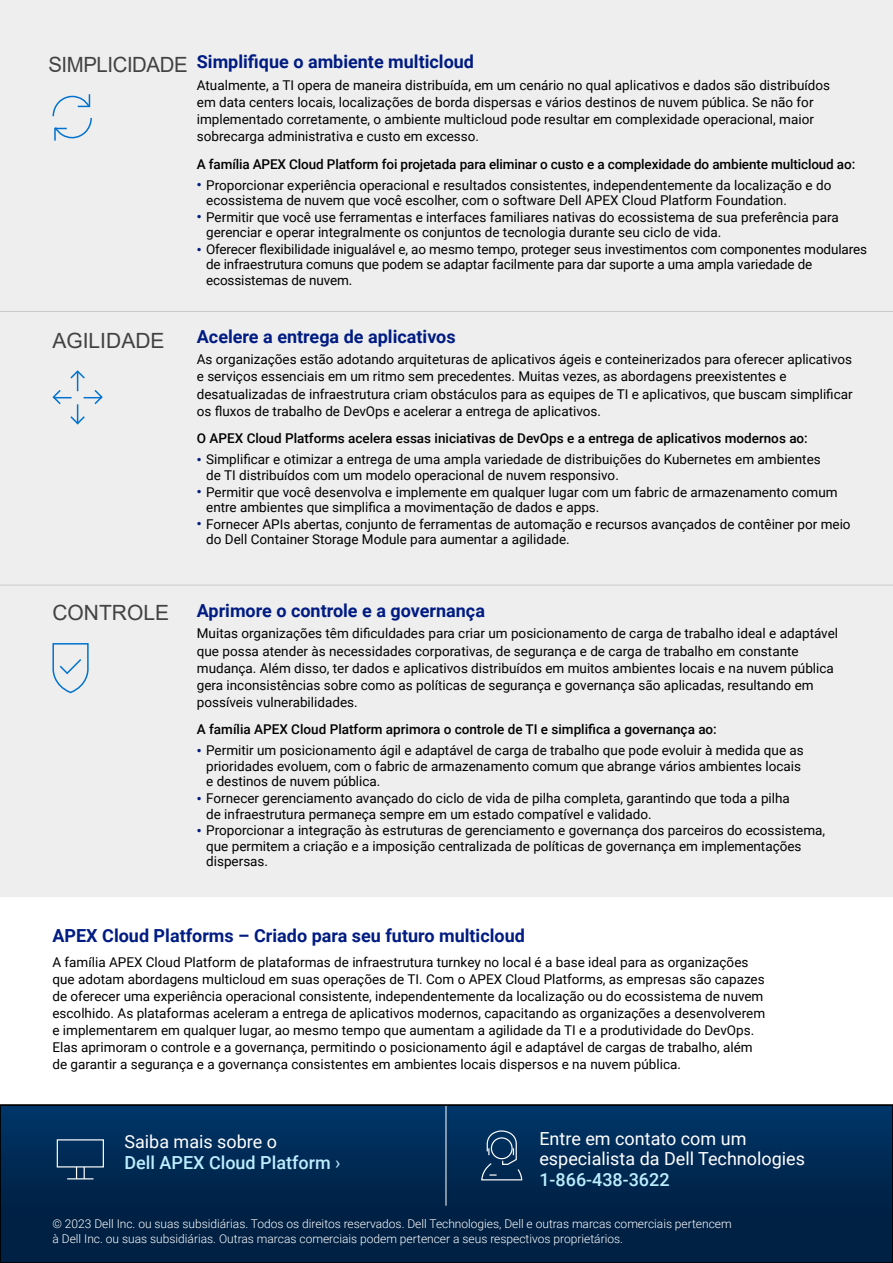
<style>
.page{position:relative;width:893px;height:1263px;background:#fff}
.page>*{position:absolute;margin:0;border:0;box-sizing:border-box;transform-origin:0 0}
.t1{font:21px "Arial";color:#424242}
.t2{font:21px "Arial";letter-spacing:-.02em;color:#424242}
.t3{font:700 18px "Roboto";color:#001c82}
.t4{font:500 18px/20.5px "Roboto";color:#bceeff}
.t5{font:18px/20.5px "Roboto";color:#fff}
.t6{font:13.5px/17.1px "Roboto";color:#000}
.t7{font:500 13.5px "Roboto";color:#000}
.t8{font:300 12px/14.2px "Roboto";color:#fff}
.s1{font-family:"Times New Roman";color:#001c82}
.s2{font-weight:400;color:#fff}
.s3{font-weight:400}
</style>
<div class="page">
<div style="left:0;top:0;width:893px;height:897px;background:#eee"></div>
<hr style="left:0;top:585px;width:893px;height:1px;background:#c8cac8">
<hr style="left:0;top:311px;width:893px;height:1px;background:#c8cac8">
<svg style="left:52px;top:94px;width:40px;height:47px"></svg>
<svg style="left:52px;top:370px;width:51px;height:55px"></svg>
<svg style="left:52px;top:643px;width:37px;height:51px"></svg>
<img style="left:2px;top:1107px;width:889px;height:154px">
<hr style="left:446px;top:1062px;width:1px;height:144px;background:#fff">
<svg style="left:480px;top:1130px;width:43px;height:51px;background:#21476c"></svg>
<div style="left:0;top:1105px;width:893px;height:158px;border:1px solid #000"></div>
<div style="left:57px;top:1139px;width:47px;height:28px;border:1px solid #fff"></div>
<svg style="left:67px;top:1167px;width:26px;height:12px"></svg>
<h1 class="t2" style="left:48px;top:50px;width:141px">SIMPLICIDADE</h1>
<h2 class="t3" style="left:197px;top:49px;width:279px">Simplifique o ambiente multicloud</h2>
<p class="t6" style="left:197px;top:76px;width:635px">Atualmente, a TI opera de maneira distribuída, em um cenário no qual aplicativos e dados são distribuídos em data centers locais, localizações de borda dispersas e vários destinos de nuvem pública. Se não for implementado corretamente, o ambiente multicloud pode resultar em complexidade operacional, maior sobrecarga administrativa e custo em excesso.</p>
<p class="t7" style="left:197px;top:154px;width:660px">A família APEX Cloud Platform foi projetada para eliminar o custo e a complexidade do ambiente multicloud ao:</p>
<p class="t6" style="left:206px;top:176px;width:627px;line-height:15.5px;text-indent:-9px"><span class="s1">•</span> Proporcionar experiência operacional e resultados consistentes, independentemente da localização e do ecossistema de nuvem que você escolher, com o software Dell APEX Cloud Platform Foundation.</p>
<p class="t6" style="left:206px;top:209px;width:634px;line-height:15.5px;text-indent:-9px"><span class="s1">•</span> Permitir que você use ferramentas e interfaces familiares nativas do ecossistema de sua preferência para gerenciar e operar integralmente os conjuntos de tecnologia durante seu ciclo de vida.</p>
<p class="t6" style="left:206px;top:241px;width:662px;line-height:15.5px;text-indent:-9px"><span class="s1">•</span> Oferecer flexibilidade inigualável e, ao mesmo tempo, proteger seus investimentos com componentes modulares de infraestrutura comuns que podem se adaptar facilmente para dar suporte a uma ampla variedade de ecossistemas de nuvem.</p>
<h1 class="t1" style="left:52px;top:326px;width:114px">AGILIDADE</h1>
<h2 class="t3" style="left:197px;top:324px;width:260px">Acelere a entrega de aplicativos</h2>
<p class="t6" style="left:197px;top:350px;width:657px">As organizações estão adotando arquiteturas de aplicativos ágeis e conteinerizados para oferecer aplicativos e serviços essenciais em um ritmo sem precedentes. Muitas vezes, as abordagens preexistentes e desatualizadas de infraestrutura criam obstáculos para as equipes de TI e aplicativos, que buscam simplificar os fluxos de trabalho de DevOps e acelerar a entrega de aplicativos.</p>
<p class="t7" style="left:197px;top:429px;width:612px">O APEX Cloud Platforms acelera essas iniciativas de DevOps e a entrega de aplicativos modernos ao:</p>
<p class="t6" style="left:206px;top:451px;width:616px;line-height:15.5px;text-indent:-9px"><span class="s1">•</span> Simplificar e otimizar a entrega de uma ampla variedade de distribuições do Kubernetes em ambientes de TI distribuídos com um modelo operacional de nuvem responsivo.</p>
<p class="t6" style="left:206px;top:483px;width:633px;line-height:15.5px;text-indent:-9px"><span class="s1">•</span> Permitir que você desenvolva e implemente em qualquer lugar com um fabric de armazenamento comum entre ambientes que simplifica a movimentação de dados e apps.</p>
<p class="t6" style="left:206px;top:516px;width:646px;line-height:15.5px;text-indent:-9px"><span class="s1">•</span> Fornecer APIs abertas, conjunto de ferramentas de automação e recursos avançados de contêiner por meio do Dell Container Storage Module para aumentar a agilidade.</p>
<h1 class="t1" style="left:52px;top:599px;width:118px">CONTROLE</h1>
<h2 class="t3" style="left:197px;top:598px;width:290px">Aprimore o controle e a governança</h2>
<p class="t6" style="left:197px;top:625px;width:643px">Muitas organizações têm dificuldades para criar um posicionamento de carga de trabalho ideal e adaptável que possa atender às necessidades corporativas, de segurança e de carga de trabalho em constante mudança. Além disso, ter dados e aplicativos distribuídos em muitos ambientes locais e na nuvem pública gera inconsistências sobre como as políticas de segurança e governança são aplicadas, resultando em possíveis vulnerabilidades.</p>
<p class="t7" style="left:197px;top:720px;width:522px">A família APEX Cloud Platform aprimora o controle de TI e simplifica a governança ao:</p>
<p class="t6" style="left:206px;top:742px;width:599px;line-height:15.5px;text-indent:-9px"><span class="s1">•</span> Permitir um posicionamento ágil e adaptável de carga de trabalho que pode evoluir à medida que as prioridades evoluem, com o fabric de armazenamento comum que abrange vários ambientes locais e destinos de nuvem pública.</p>
<p class="t6" style="left:206px;top:790px;width:585px;line-height:15.5px;text-indent:-9px"><span class="s1">•</span> Fornecer gerenciamento avançado do ciclo de vida de pilha completa, garantindo que toda a pilha de infraestrutura permaneça sempre em um estado compatível e validado.</p>
<p class="t6" style="left:206px;top:822px;width:620px;line-height:15.5px;text-indent:-9px"><span class="s1">•</span> Proporcionar a integração às estruturas de gerenciamento e governança dos parceiros do ecossistema, que permitem a criação e a imposição centralizada de políticas de governança em implementações dispersas.</p>
<h2 class="t3" style="left:52px;top:923px;width:474px">APEX Cloud Platforms – Criado para seu futuro multicloud</h2>
<p class="t6" style="left:52px;top:953px;width:714px">A família APEX Cloud Platform de plataformas de infraestrutura turnkey no local é a base ideal para as organizações que adotam abordagens multicloud em suas operações de TI. Com o APEX Cloud Platforms, as empresas são capazes de oferecer uma experiência operacional consistente, independentemente da localização ou do ecossistema de nuvem escolhido. As plataformas aceleram a entrega de aplicativos modernos, capacitando as organizações a desenvolverem e implementarem em qualquer lugar, ao mesmo tempo que aumentam a agilidade da TI e a produtividade do DevOps.<br>Elas aprimoram o controle e a governança, permitindo o posicionamento ágil e adaptável de cargas de trabalho, além de garantir a segurança e a governança consistentes em ambientes locais dispersos e na nuvem pública.</p>
<h2 class="t4" style="left:124px;top:1131px;width:218px"><span class="s2">Saiba mais sobre o<br></span>Dell APEX Cloud Platform <span class="s3">›</span></h2>
<h2 class="t5" style="left:539px;top:1127px;width:267px">Entre em contato com um especialista da Dell Technologies</h2>
<h2 class="t4" style="left:539px;top:1168px;width:132px">1-866-438-3622</h2>
<p class="t8" style="left:52px;top:1216px;width:681px">© 2023 Dell Inc. ou suas subsidiárias. Todos os direitos reservados. Dell Technologies, Dell e outras marcas comerciais pertencem à Dell Inc. ou suas subsidiárias. Outras marcas comerciais podem pertencer a seus respectivos proprietários.</p>
</div>
